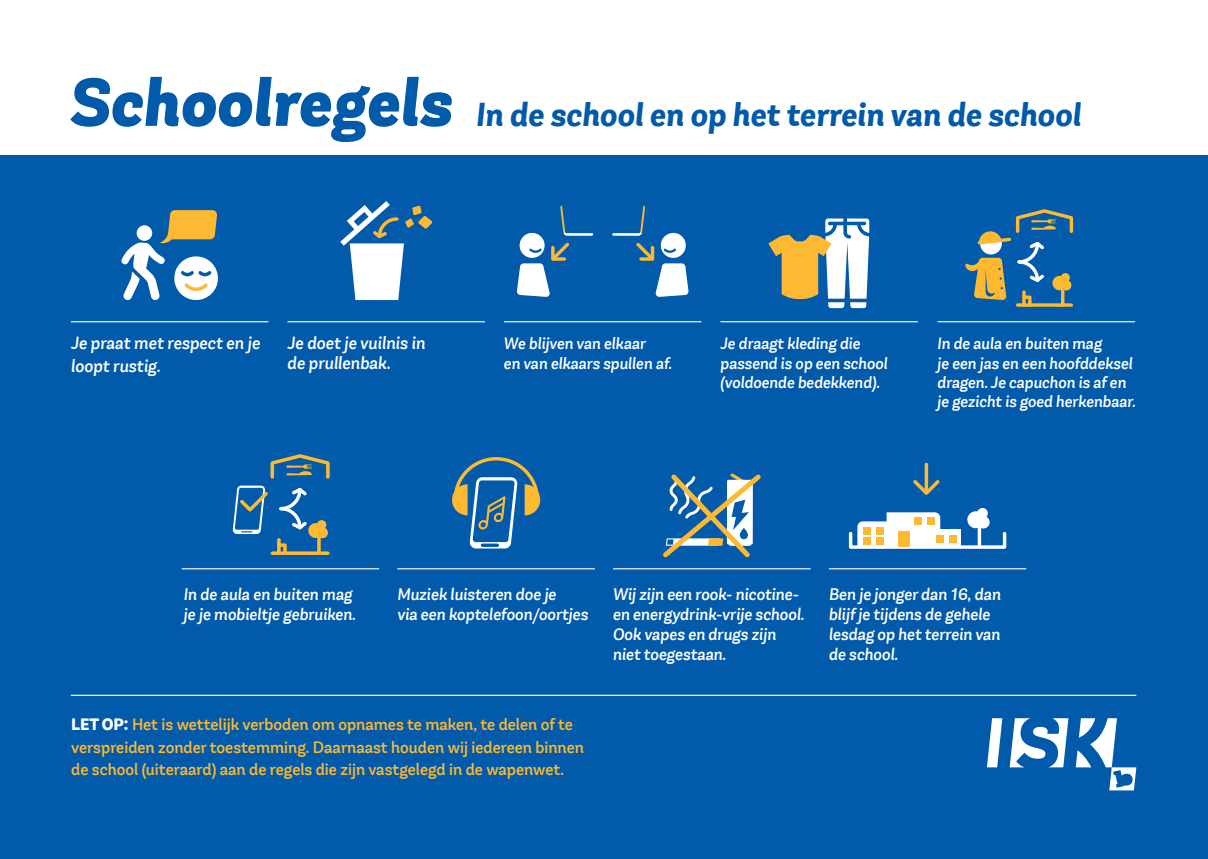
<style>
.page{position:relative;width:1208px;height:859px;background:#fff}
.page>*{position:absolute;margin:0;border:0;box-sizing:border-box;transform-origin:0 0}
.t1{font:italic 700 33px "Andes Neue";color:#015aaa}
.t2{font:italic 500 17.6px/22.8px "Andes Neue";color:#fff}
.t3{font:italic 500 16.7px/19.9px "Andes Neue";color:#fff}
.t4{font:500 16.4px/22.3px "Andes Neue";color:#fdb931}
.t5{font:italic 500 16.3px/19.4px "Andes Neue";color:#fff}
.s1{font-weight:900;font-size:67.5px}
.s2{font-weight:900;color:#fff}
</style>
<div class="page">
<div style="left:0;top:156px;width:1208px;height:703px;background:#015aaa"></div>
<svg style="left:987px;top:718px;width:15px;height:49px"></svg>
<svg style="left:1009px;top:718px;width:59px;height:49px"></svg>
<svg style="left:1075px;top:718px;width:61px;height:72px"></svg>
<hr style="left:71px;top:695px;width:1065px;height:1px;background:#fff">
<svg style="left:663px;top:473px;width:98px;height:85px"></svg>
<hr style="left:613px;top:568px;width:197px;height:1px;background:#fff">
<svg style="left:452px;top:457px;width:89px;height:91px"></svg>
<hr style="left:397px;top:568px;width:198px;height:1px;background:#fff">
<svg style="left:233px;top:454px;width:97px;height:101px"></svg>
<hr style="left:182px;top:568px;width:197px;height:1px;background:#fff">
<svg style="left:121px;top:210px;width:97px;height:90px"></svg>
<hr style="left:71px;top:321px;width:197px;height:1px;background:#fff">
<hr style="left:287px;top:321px;width:198px;height:1px;background:#fff">
<svg style="left:340px;top:201px;width:92px;height:99px"></svg>
<hr style="left:720px;top:321px;width:198px;height:1px;background:#fff">
<svg style="left:768px;top:218px;width:102px;height:90px"></svg>
<hr style="left:937px;top:321px;width:198px;height:1px;background:#fff">
<svg style="left:965px;top:209px;width:109px;height:98px"></svg>
<hr style="left:504px;top:321px;width:197px;height:1px;background:#fff">
<svg style="left:517px;top:206px;width:76px;height:91px"></svg>
<svg style="left:612px;top:206px;width:76px;height:91px"></svg>
<hr style="left:829px;top:568px;width:197px;height:1px;background:#fff">
<svg style="left:977px;top:529px;width:4px;height:16px"></svg>
<svg style="left:967px;top:507px;width:23px;height:22px"></svg>
<svg style="left:857px;top:512px;width:83px;height:33px"></svg>
<div style="left:895px;top:530px;width:66px;height:17px;background:#fff"></div>
<div style="left:863px;top:527px;width:7px;height:7px;background:#fdb931"></div>
<div style="left:876px;top:527px;width:7px;height:7px;background:#fdb931"></div>
<div style="left:914px;top:518px;width:7px;height:7px;background:#fdb931"></div>
<div style="left:927px;top:518px;width:7px;height:7px;background:#fdb931"></div>
<div style="left:936px;top:535px;width:7px;height:7px;background:#fdb931"></div>
<div style="left:949px;top:535px;width:7px;height:7px;background:#fdb931"></div>
<div style="left:849px;top:532px;width:157px;height:17px;border:3px solid #fff"></div>
<div style="left:898px;top:532px;width:12px;height:15px;background:#fdb931"></div>
<div style="left:863px;top:538px;width:7px;height:7px;background:#fdb931"></div>
<div style="left:876px;top:538px;width:7px;height:7px;background:#fdb931"></div>
<svg style="left:924px;top:464px;width:4px;height:13px"></svg>
<svg style="left:913px;top:477px;width:27px;height:18px"></svg>
<h1 class="t1" style="left:70px;top:92px;width:1013px"><span class="s1">Schoolregels</span> In de school en op het terrein van de school</h1>
<p class="t2" style="left:71px;top:331px;width:191px">Je praat met respect en je loopt rustig.</p>
<p class="t2" style="left:288px;top:333px;width:139px;line-height:19.4px">Je doet je vuilnis in de prullenbak.</p>
<p class="t5" style="left:720px;top:333px;width:169px">Je draagt kleding die passend is op een school (voldoende bedekkend).</p>
<p class="t5" style="left:937px;top:333px;width:200px">In de aula en buiten mag<br>je een jas en een hoofddeksel dragen. Je capuchon is af en je gezicht is goed herkenbaar.</p>
<p class="t5" style="left:504px;top:333px;width:170px">We blijven van elkaar<br>en van elkaars spullen af.</p>
<p class="t3" style="left:184px;top:584px;width:174px">In de aula en buiten mag je je mobieltje gebruiken.</p>
<p class="t3" style="left:397px;top:584px;width:193px">Muziek luisteren doe je<br>via een koptelefoon/oortjes</p>
<p class="t4" style="left:71px;top:713px;width:514px"><span class="s2">LET OP:</span> Het is wettelijk verboden om opnames te maken, te delen of te verspreiden zonder toestemming. Daarnaast houden wij iedereen binnen de school (uiteraard) aan de regels die zijn vastgelegd in de wapenwet.</p>
<p class="t3" style="left:613px;top:584px;width:193px">Wij zijn een rook- nicotine&shy;en energydrink-vrije school.<br>Ook vapes en drugs zijn niet toegestaan.</p>
<p class="t3" style="left:829px;top:584px;width:173px">Ben je jonger dan 16, dan blijf je tijdens de gehele lesdag op het terrein van de school.</p>
</div>
